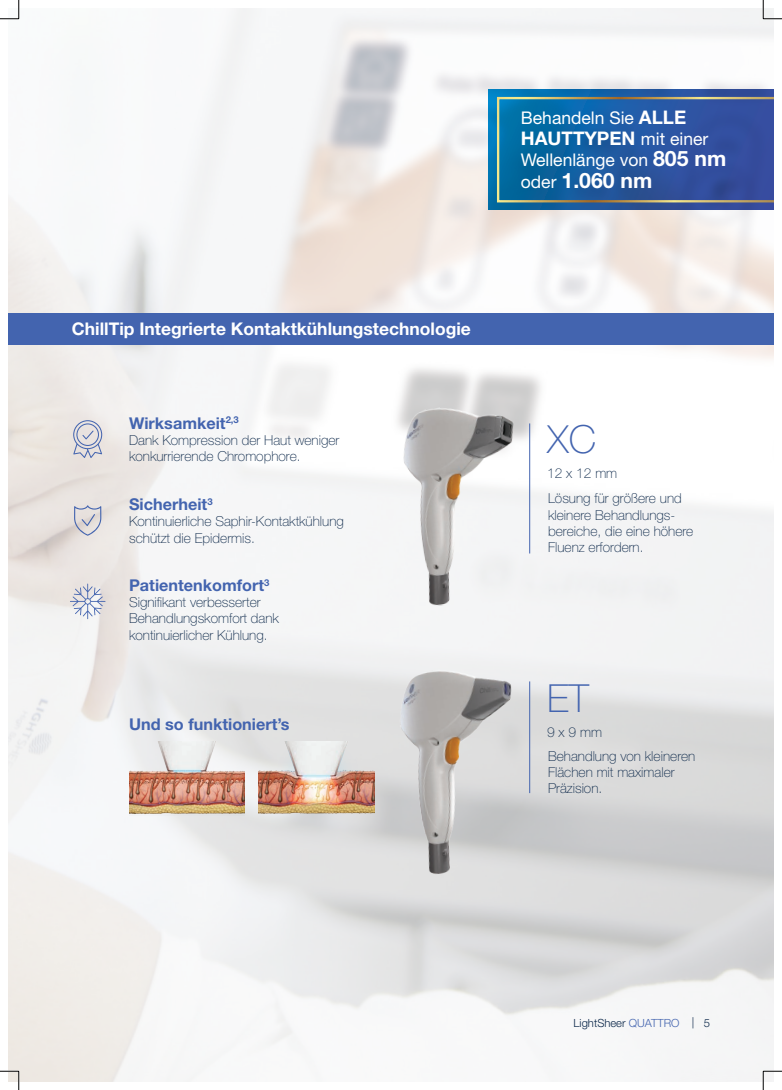
<style>
.page{position:relative;width:782px;height:1090px;background:#fff}
.page>*{position:absolute;margin:0;border:0;box-sizing:border-box;transform-origin:0 0}
.t1{font:100 38.75px "Helvetica Neue LT Std";color:#4364af}
.t2{font:700 21.25px "Helvetica Neue LT Std";color:#fff}
.t3{font:700 18.75px "Helvetica Neue LT Std";color:#fff}
.t4{font:700 17.5px "Helvetica Neue LT Std";color:#fff}
.t5{font:17.5px "Helvetica Neue LT Std";color:#fff}
.t6{font:700 16.25px "Helvetica Neue LT Std";color:#4364af}
.t7{font:100 13.75px/16.2px "Helvetica Neue LT Std";color:#0b2749}
.t8{font:300 11.25px "Helvetica Neue LT Std";color:#0b2749}
.s1{font-weight:700;font-size:18.75px}
.s2{font-weight:400;font-size:17.5px}
.s3{font-weight:700;font-size:21.25px}
.s4{color:#4364af}
</style>
<div class="page">
<img style="left:8px;top:8px;width:765px;height:1074px">
<div style="left:8px;top:313px;width:765px;height:31px;background:#4364af"></div>
<img style="left:378px;top:395px;width:173px;height:216px">
<img style="left:375px;top:657px;width:181px;height:224px">
<hr style="left:529px;top:423px;width:1px;height:130px;background:#4364af">
<hr style="left:529px;top:681px;width:1px;height:112px;background:#4364af">
<img style="left:258px;top:741px;width:116px;height:74px">
<img style="left:129px;top:741px;width:116px;height:74px">
<svg style="left:74px;top:505px;width:27px;height:31px"></svg>
<svg style="left:73px;top:420px;width:29px;height:38px"></svg>
<svg style="left:70px;top:584px;width:35px;height:35px"></svg>
<svg style="left:488px;top:90px;width:285px;height:120px;background:#1c61a2"></svg>
<svg style="left:497px;top:97px;width:276px;height:105px;background:#275d9d"></svg>
<svg style="left:0;top:0;width:20px;height:20px"></svg>
<svg style="left:0;top:1070px;width:20px;height:20px"></svg>
<svg style="left:762px;top:0;width:20px;height:20px"></svg>
<svg style="left:762px;top:1070px;width:20px;height:20px"></svg>
<p class="t5" style="left:521px;top:107px;width:167px">Behandeln Sie <span class="s1">ALLE</span></p>
<h3 class="t3" style="left:521px;top:127px;width:189px">HAUTTYPEN <span class="s2">mit einer</span></h3>
<p class="t5" style="left:521px;top:150px;width:207px">Wellenlänge von <span class="s3">805 nm</span></p>
<h2 class="t2" style="left:521px;top:167px;width:133px"><span class="s2">oder</span> 1.060 nm</h2>
<p class="t4" style="left:72px;top:318px;width:400px">ChillTip Integrierte Kontaktkühlungstechnologie</p>
<p class="t6" style="left:129px;top:413px;width:111px">Wirksamkeit<sup>2,3</sup></p>
<p class="t7" style="left:129px;top:432px;width:212px">Dank Kompression der Haut weniger konkurrierende Chromophore.</p>
<p class="t6" style="left:129px;top:494px;width:85px">Sicherheit<sup>3</sup></p>
<p class="t7" style="left:129px;top:513px;width:216px">Kontinuierliche Saphir-Kontaktkühlung schützt die Epidermis.</p>
<p class="t6" style="left:129px;top:575px;width:142px">Patientenkomfort<sup>3</sup></p>
<p class="t7" style="left:129px;top:594px;width:151px">Signifikant verbesserter<br>Behandlungskomfort dank kontinuierlicher Kühlung.</p>
<p class="t6" style="left:129px;top:714px;width:162px">Und so funktioniert’s</p>
<h1 class="t1" style="left:547px;top:417px;width:50px">XC</h1>
<p class="t7" style="left:547px;top:465px;width:72px">12 x 12 mm</p>
<p class="t7" style="left:548px;top:490px;width:147px">Lösung für größere und kleinere Behandlungs&shy;bereiche, die eine höhere<br>Fluenz erfordern.</p>
<h1 class="t1" style="left:547px;top:676px;width:43px">ET</h1>
<p class="t7" style="left:547px;top:724px;width:56px">9 x 9 mm</p>
<p class="t7" style="left:548px;top:747px;width:149px">Behandlung von kleineren<br>Flächen mit maximaler<br>Präzision.</p>
<p class="t8" style="left:573px;top:1016px;width:138px">LightSheer <span class="s4">QUATTRO</span> | 5</p>
</div>
